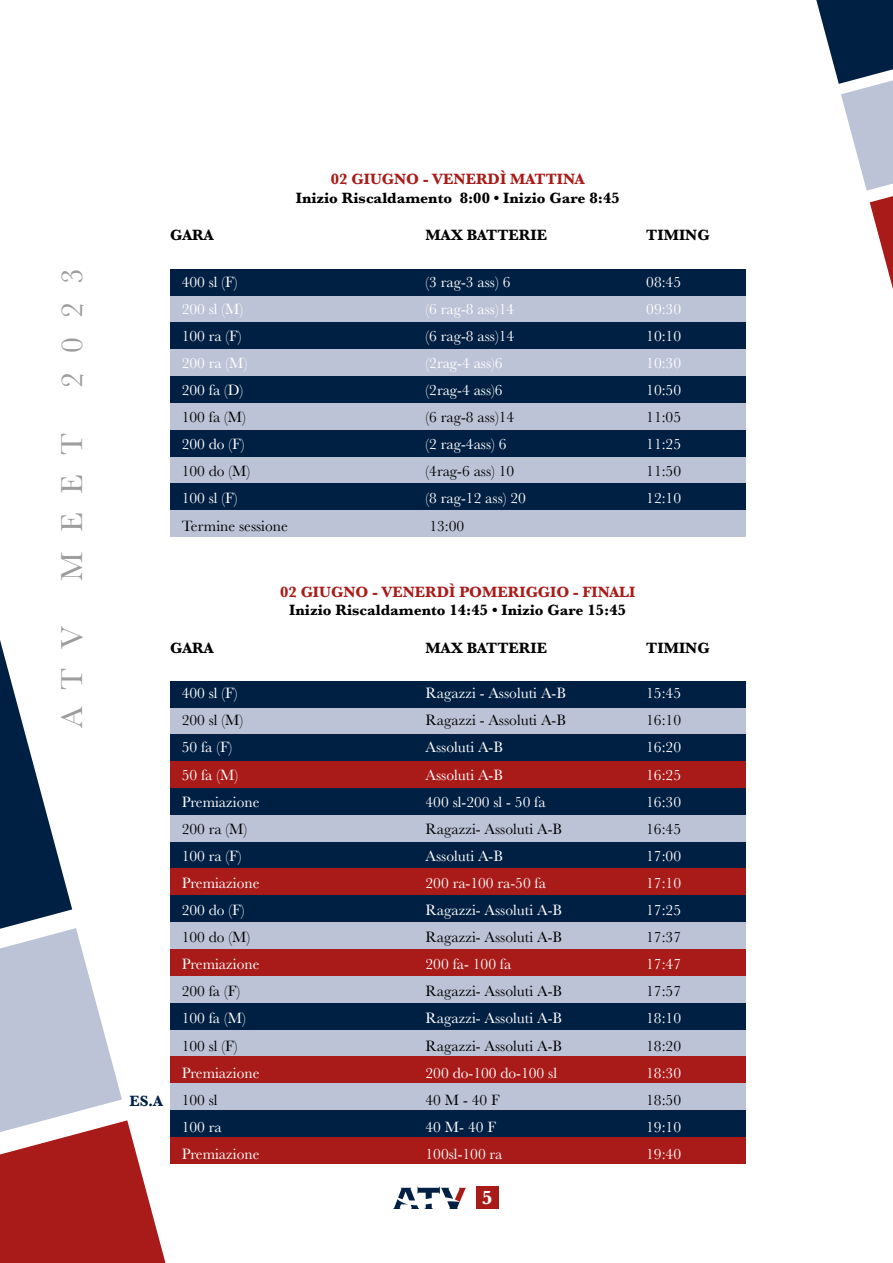
<style>
.page{position:relative;width:893px;height:1263px;background:#fff}
.page>*{position:absolute;margin:0;border:0;box-sizing:border-box;transform-origin:0 0}
.t1{font:31.5px "Baskerville";letter-spacing:.6em;color:#9d9d9c}
.t2{font:700 19.5px "Baskerville";color:#fff}
.t3{font:15.45px "Baskerville";color:#fff}
.t4{font:15.45px "Baskerville";color:#000}
.t5{font:700 15.45px "Baskerville";color:#000}
.t6{font:700 15.45px "Baskerville";color:#a91b18}
.t7{font:700 15.45px "Baskerville";color:#002043}
</style>
<div class="page">
<svg style="left:0;top:640px;width:165px;height:623px"></svg>
<svg style="left:816px;top:0;width:77px;height:289px"></svg>
<div style="left:170px;top:269px;width:575px;height:27px;background:#002043"></div>
<div style="left:170px;top:296px;width:575px;height:26px;background:#bcc3d6"></div>
<div style="left:170px;top:403px;width:575px;height:27px;background:#bcc3d6"></div>
<div style="left:170px;top:322px;width:575px;height:27px;background:#002043"></div>
<div style="left:170px;top:430px;width:575px;height:27px;background:#002043"></div>
<div style="left:170px;top:349px;width:575px;height:27px;background:#bcc3d6"></div>
<div style="left:170px;top:457px;width:575px;height:26px;background:#bcc3d6"></div>
<div style="left:170px;top:510px;width:575px;height:27px;background:#bcc3d6"></div>
<div style="left:170px;top:376px;width:575px;height:27px;background:#002043"></div>
<div style="left:170px;top:483px;width:575px;height:27px;background:#002043"></div>
<div style="left:170px;top:681px;width:575px;height:27px;background:#002043"></div>
<div style="left:170px;top:708px;width:575px;height:26px;background:#bcc3d6"></div>
<div style="left:170px;top:922px;width:575px;height:27px;background:#bcc3d6"></div>
<div style="left:170px;top:815px;width:575px;height:27px;background:#bcc3d6"></div>
<div style="left:170px;top:1029px;width:575px;height:27px;background:#bcc3d6"></div>
<div style="left:170px;top:734px;width:575px;height:27px;background:#002043"></div>
<div style="left:170px;top:949px;width:575px;height:27px;background:#a91b18"></div>
<div style="left:170px;top:842px;width:575px;height:26px;background:#002043"></div>
<div style="left:170px;top:1056px;width:575px;height:27px;background:#a91b18"></div>
<div style="left:170px;top:761px;width:575px;height:27px;background:#a91b18"></div>
<div style="left:170px;top:976px;width:575px;height:27px;background:#bcc3d6"></div>
<div style="left:170px;top:868px;width:575px;height:27px;background:#a91b18"></div>
<div style="left:170px;top:1083px;width:575px;height:27px;background:#bcc3d6"></div>
<div style="left:170px;top:1137px;width:575px;height:27px;background:#a91b18"></div>
<div style="left:170px;top:788px;width:575px;height:27px;background:#002043"></div>
<div style="left:170px;top:1003px;width:575px;height:26px;background:#002043"></div>
<div style="left:170px;top:895px;width:575px;height:27px;background:#002043"></div>
<div style="left:170px;top:1110px;width:575px;height:27px;background:#002043"></div>
<svg style="left:393px;top:1187px;width:73px;height:22px"></svg>
<div style="left:476px;top:1187px;width:23px;height:22px;background:#a91b18"></div>
<h1 class="t1" style="left:52px;top:388px;width:121px;rotate:-90deg">2023</h1>
<h1 class="t1" style="left:52px;top:581px;width:149px;rotate:-90deg">MEET</h1>
<h1 class="t1" style="left:52px;top:728px;width:103px;rotate:-90deg">ATV</h1>
<p class="t6" style="left:331px;top:168px;width:255px">02 GIUGNO - VENERDÌ MATTINA</p>
<p class="t5" style="left:296px;top:187px;width:326px">Inizio Riscaldamento 8:00 • Inizio Gare 8:45</p>
<p class="t5" style="left:170px;top:224px;width:45px">GARA</p>
<p class="t5" style="left:426px;top:224px;width:123px">MAX BATTERIE</p>
<p class="t5" style="left:646px;top:224px;width:65px">TIMING</p>
<p class="t3" style="left:182px;top:272px;width:57px">400 sl (F)</p>
<p class="t3" style="left:426px;top:272px;width:86px">(3 rag-3 ass) 6</p>
<p class="t3" style="left:646px;top:272px;width:36px">08:45</p>
<p class="t3" style="left:182px;top:299px;width:63px">200 sl (M)</p>
<p class="t3" style="left:426px;top:299px;width:90px">(6 rag-8 ass)14</p>
<p class="t3" style="left:646px;top:299px;width:36px">09:30</p>
<p class="t3" style="left:182px;top:326px;width:61px">100 ra (F)</p>
<p class="t3" style="left:426px;top:326px;width:90px">(6 rag-8 ass)14</p>
<p class="t3" style="left:646px;top:326px;width:36px">10:10</p>
<p class="t3" style="left:182px;top:353px;width:67px">200 ra (M)</p>
<p class="t3" style="left:426px;top:353px;width:79px">(2rag-4 ass)6</p>
<p class="t3" style="left:646px;top:353px;width:36px">10:30</p>
<p class="t3" style="left:182px;top:380px;width:63px">200 fa (D)</p>
<p class="t3" style="left:426px;top:380px;width:79px">(2rag-4 ass)6</p>
<p class="t3" style="left:646px;top:380px;width:36px">10:50</p>
<p class="t4" style="left:182px;top:407px;width:66px">100 fa (M)</p>
<p class="t4" style="left:426px;top:407px;width:90px">(6 rag-8 ass)14</p>
<p class="t4" style="left:646px;top:407px;width:36px">11:05</p>
<p class="t3" style="left:182px;top:434px;width:64px">200 do (F)</p>
<p class="t3" style="left:426px;top:434px;width:82px">(2 rag-4ass) 6</p>
<p class="t3" style="left:646px;top:434px;width:36px">11:25</p>
<p class="t4" style="left:182px;top:461px;width:70px">100 do (M)</p>
<p class="t4" style="left:426px;top:461px;width:90px">(4rag-6 ass) 10</p>
<p class="t4" style="left:646px;top:461px;width:36px">11:50</p>
<p class="t3" style="left:182px;top:489px;width:57px">100 sl (F)</p>
<p class="t3" style="left:426px;top:489px;width:102px">(8 rag-12 ass) 20</p>
<p class="t3" style="left:646px;top:489px;width:36px">12:10</p>
<p class="t4" style="left:182px;top:516px;width:108px">Termine sessione</p>
<p class="t4" style="left:429px;top:516px;width:36px">13:00</p>
<p class="t6" style="left:280px;top:581px;width:357px">02 GIUGNO - VENERDÌ POMERIGGIO - FINALI</p>
<p class="t5" style="left:289px;top:600px;width:338px">Inizio Riscaldamento 14:45 • Inizio Gare 15:45</p>
<p class="t5" style="left:170px;top:637px;width:45px">GARA</p>
<p class="t5" style="left:426px;top:637px;width:123px">MAX BATTERIE</p>
<p class="t5" style="left:646px;top:637px;width:65px">TIMING</p>
<p class="t3" style="left:182px;top:683px;width:57px">400 sl (F)</p>
<p class="t3" style="left:426px;top:683px;width:142px">Ragazzi - Assoluti A-B</p>
<p class="t3" style="left:646px;top:683px;width:36px">15:45</p>
<p class="t4" style="left:182px;top:710px;width:63px">200 sl (M)</p>
<p class="t4" style="left:426px;top:710px;width:142px">Ragazzi - Assoluti A-B</p>
<p class="t4" style="left:646px;top:710px;width:36px">16:10</p>
<p class="t3" style="left:182px;top:738px;width:52px">50 fa (F)</p>
<p class="t3" style="left:426px;top:738px;width:79px">Assoluti A-B</p>
<p class="t3" style="left:646px;top:738px;width:36px">16:20</p>
<p class="t3" style="left:182px;top:765px;width:58px">50 fa (M)</p>
<p class="t3" style="left:426px;top:765px;width:79px">Assoluti A-B</p>
<p class="t3" style="left:646px;top:765px;width:36px">16:25</p>
<p class="t3" style="left:182px;top:792px;width:79px">Premiazione</p>
<p class="t3" style="left:426px;top:792px;width:122px">400 sl-200 sl - 50 fa</p>
<p class="t3" style="left:646px;top:792px;width:36px">16:30</p>
<p class="t4" style="left:182px;top:819px;width:67px">200 ra (M)</p>
<p class="t4" style="left:426px;top:819px;width:138px">Ragazzi- Assoluti A-B</p>
<p class="t4" style="left:646px;top:819px;width:36px">16:45</p>
<p class="t3" style="left:182px;top:846px;width:61px">100 ra (F)</p>
<p class="t3" style="left:426px;top:846px;width:79px">Assoluti A-B</p>
<p class="t3" style="left:646px;top:846px;width:36px">17:00</p>
<p class="t3" style="left:182px;top:873px;width:79px">Premiazione</p>
<p class="t3" style="left:426px;top:873px;width:122px">200 ra-100 ra-50 fa</p>
<p class="t3" style="left:646px;top:873px;width:36px">17:10</p>
<p class="t3" style="left:182px;top:900px;width:64px">200 do (F)</p>
<p class="t3" style="left:426px;top:900px;width:138px">Ragazzi- Assoluti A-B</p>
<p class="t3" style="left:646px;top:900px;width:36px">17:25</p>
<p class="t4" style="left:182px;top:927px;width:70px">100 do (M)</p>
<p class="t4" style="left:426px;top:927px;width:138px">Ragazzi- Assoluti A-B</p>
<p class="t4" style="left:646px;top:927px;width:36px">17:37</p>
<p class="t3" style="left:182px;top:954px;width:79px">Premiazione</p>
<p class="t3" style="left:426px;top:954px;width:87px">200 fa- 100 fa</p>
<p class="t3" style="left:646px;top:954px;width:36px">17:47</p>
<p class="t4" style="left:182px;top:981px;width:60px">200 fa (F)</p>
<p class="t4" style="left:426px;top:981px;width:138px">Ragazzi- Assoluti A-B</p>
<p class="t4" style="left:646px;top:981px;width:36px">17:57</p>
<p class="t3" style="left:182px;top:1008px;width:66px">100 fa (M)</p>
<p class="t3" style="left:426px;top:1008px;width:138px">Ragazzi- Assoluti A-B</p>
<p class="t3" style="left:646px;top:1008px;width:36px">18:10</p>
<p class="t4" style="left:182px;top:1036px;width:57px">100 sl (F)</p>
<p class="t4" style="left:426px;top:1036px;width:138px">Ragazzi- Assoluti A-B</p>
<p class="t4" style="left:646px;top:1036px;width:36px">18:20</p>
<p class="t3" style="left:182px;top:1063px;width:79px">Premiazione</p>
<p class="t3" style="left:426px;top:1063px;width:133px">200 do-100 do-100 sl</p>
<p class="t3" style="left:646px;top:1063px;width:36px">18:30</p>
<p class="t4" style="left:182px;top:1090px;width:37px">100 sl</p>
<p class="t4" style="left:426px;top:1090px;width:76px">40 M - 40 F</p>
<p class="t4" style="left:646px;top:1090px;width:36px">18:50</p>
<p class="t3" style="left:182px;top:1117px;width:42px">100 ra</p>
<p class="t3" style="left:426px;top:1117px;width:72px">40 M- 40 F</p>
<p class="t3" style="left:646px;top:1117px;width:36px">19:10</p>
<p class="t3" style="left:182px;top:1144px;width:79px">Premiazione</p>
<p class="t3" style="left:426px;top:1144px;width:78px">100sl-100 ra</p>
<p class="t3" style="left:646px;top:1144px;width:36px">19:40</p>
<p class="t2" style="left:482px;top:1184px;width:12px">5</p>
<p class="t7" style="left:129px;top:1090px;width:35px">ES.A</p>
</div>
